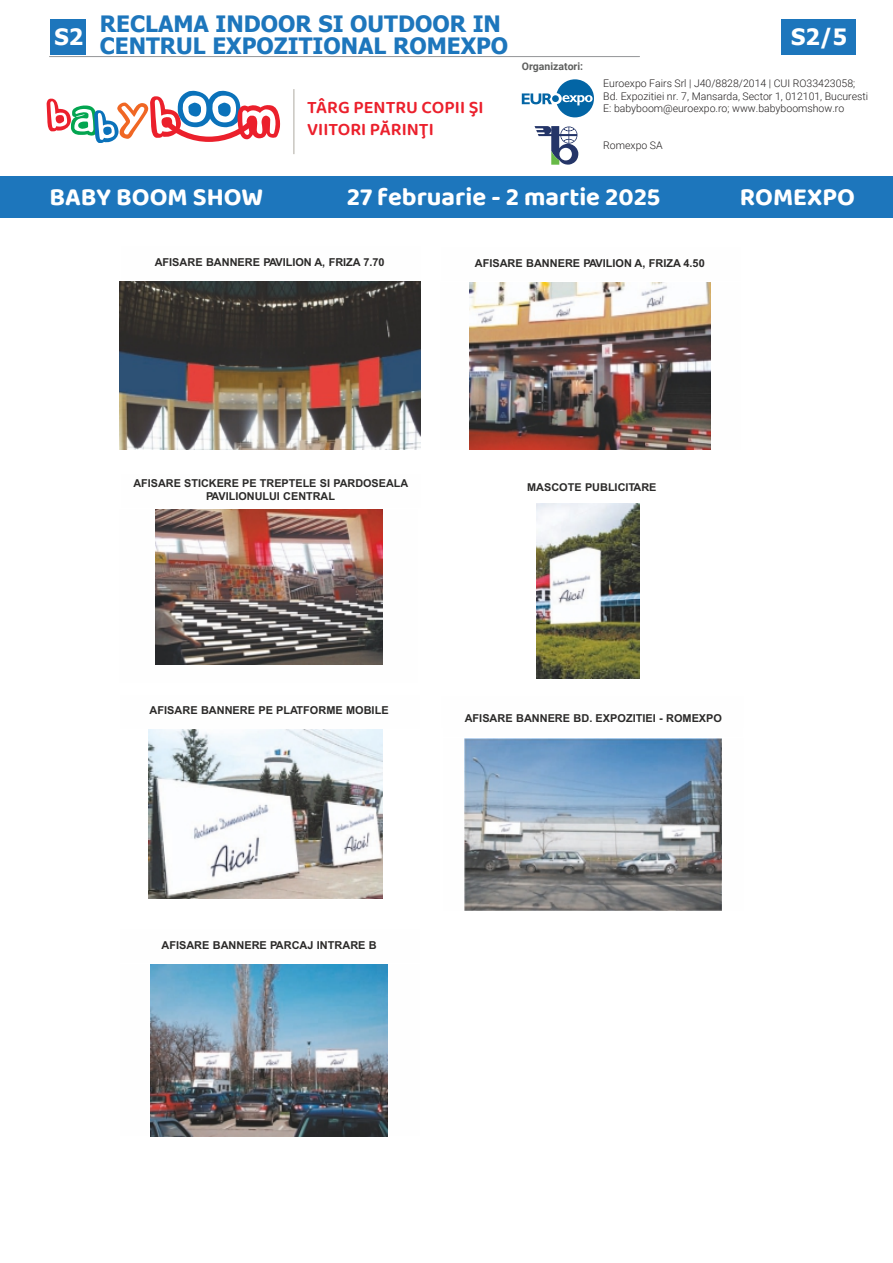
<style>
.page{position:relative;width:893px;height:1263px;background:#fff}
.page>*{position:absolute;margin:0;border:0;box-sizing:border-box;transform-origin:0 0}
.t1{font:700 25.5px "Baloo 2";color:#fff}
.t2{font:700 22.5px/22.5px "Tahoma";color:#1d76bc}
.t3{font:700 22.5px "Tahoma";color:#fff}
.t4{font:600 18.15px/21.8px "Baloo 2";color:#eb202c}
.t5{font:700 10.95px/13px "Arial";color:#2b2a29;text-align:center}
.t6{font:700 10.8px "Arial";color:#2b2a29}
.t7{font:300 10.5px/12.6px "Roboto";color:#221f1f}
.t8{font:700 10.5px "Roboto";color:#5f605f}
.s1{font-style:inherit}
</style>
<div class="page">
<img style="left:536px;top:504px;width:103px;height:174px">
<img style="left:150px;top:964px;width:238px;height:172px">
<img style="left:464px;top:738px;width:258px;height:173px">
<img style="left:120px;top:281px;width:300px;height:169px">
<img style="left:470px;top:282px;width:240px;height:167px">
<img style="left:156px;top:509px;width:227px;height:156px">
<img style="left:148px;top:730px;width:235px;height:168px">
<hr style="left:50px;top:56px;width:589px;height:1px;background:#939597">
<div style="left:50px;top:19px;width:36px;height:36px;background:#1d76bc"></div>
<div style="left:782px;top:19px;width:74px;height:36px;background:#1d76bc"></div>
<div style="left:0;top:176px;width:893px;height:42px;background:#1d76bc"></div>
<svg style="left:522px;top:79px;width:72px;height:38px"></svg>
<div style="left:552px;top:95px;width:7px;height:7px;background:#0365a5;border-radius:50%"></div>
<svg style="left:534px;top:126px;width:44px;height:39px"></svg>
<hr style="left:293px;top:89px;width:1px;height:65px;background:#aeaaa1">
<svg style="left:47px;top:91px;width:233px;height:52px"></svg>
<h2 class="t3" style="left:54px;top:21px;width:30px">S2</h2>
<h2 class="t2" style="left:100px;top:13px;width:410px">RECLAMA INDOOR SI OUTDOOR IN<br>CENTRUL EXPOZITIONAL ROMEXPO</h2>
<h3 class="t4" style="left:307px;top:97px;width:178px">TÂRG PENTRU COPII ŞI<br>VIITORI PĂRINŢI</h3>
<p class="t8" style="left:522px;top:59px;width:63px">Organizatori:</p>
<h2 class="t3" style="left:791px;top:21px;width:57px">S2<span class="s1">/</span>5</h2>
<p class="t7" style="left:603px;top:77px;width:266px">Euroexpo Fairs Srl | J40/8828/2014 | CUI RO33423058;<br>Bd. Expozitiei nr. 7, Mansarda, Sector 1, 012101, Bucuresti<br>E: babyboom@euroexpo.ro; www.babyboomshow.ro</p>
<p class="t7" style="left:603px;top:139px;width:61px">Romexpo SA</p>
<h1 class="t1" style="left:50px;top:181px;width:215px">BABY BOOM SHOW</h1>
<h1 class="t1" style="left:347px;top:181px;width:315px">27 februarie - 2 martie 2025</h1>
<h1 class="t1" style="left:740px;top:181px;width:117px">ROMEXPO</h1>
<p class="t5" style="left:155px;top:256px;width:231px">AFISARE BANNERE PAVILION A, FRIZA 7.70</p>
<p class="t5" style="left:475px;top:257px;width:231px">AFISARE BANNERE PAVILION A, FRIZA 4.50</p>
<p class="t5" style="left:133px;top:478px;width:276px">AFISARE STICKERE PE TREPTELE SI PARDOSEALA<br>PAVILIONULUI CENTRAL</p>
<p class="t6" style="left:527px;top:483px;width:131px">MASCOTE PUBLICITARE</p>
<p class="t5" style="left:150px;top:705px;width:240px">AFISARE BANNERE PE PLATFORME MOBILE</p>
<p class="t5" style="left:465px;top:713px;width:259px">AFISARE BANNERE BD. EXPOZITIEI - ROMEXPO</p>
<p class="t5" style="left:161px;top:940px;width:217px">AFISARE BANNERE PARCAJ INTRARE B</p>
</div>
